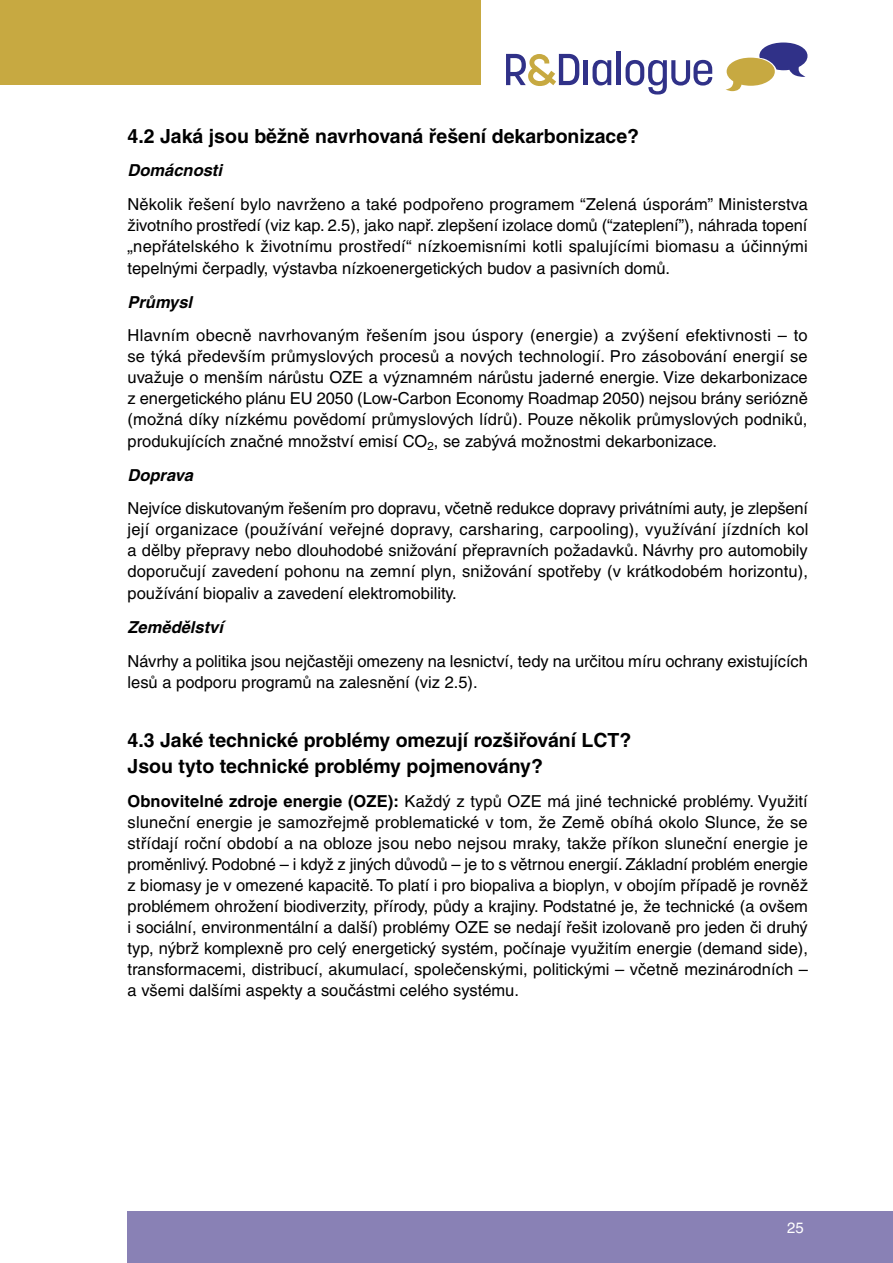
<style>
.page{position:relative;width:893px;height:1263px;background:#fff}
.page>*{position:absolute;margin:0;border:0;box-sizing:border-box;transform-origin:0 0}
.t1{font:700 19.5px/25.5px "Helvetica CE";color:#000}
.t2{font:16.5px/21.1px "Helvetica CE";color:#000;text-align:justify}
.t3{font:italic 700 16.5px "Helvetica CE";color:#000}
.t4{font:15px "Helvetica CE";color:#fff}
.s1{font-weight:700}
</style>
<div class="page">
<div style="left:0;top:0;width:480px;height:85px;background:#c7a941"></div>
<div style="left:128px;top:1212px;width:765px;height:51px;background:#8981b5"></div>
<hr style="left:584px;top:60px;width:4px;height:25px;background:#303188">
<div style="left:616px;top:52px;width:5px;height:33px;background:#303188"></div>
<svg style="left:626px;top:60px;width:86px;height:35px"></svg>
<svg style="left:506px;top:54px;width:73px;height:32px"></svg>
<svg style="left:592px;top:60px;width:19px;height:26px"></svg>
<svg style="left:726px;top:43px;width:81px;height:48px"></svg>
<p class="t1" style="left:128px;top:123px;width:513px">4.2 Jaká jsou běžně navrhovaná řešení dekarbonizace?</p>
<p class="t3" style="left:128px;top:161px;width:96px">Domácnosti</p>
<p class="t2" style="left:128px;top:194px;width:682px">Několik řešení bylo navrženo a také podpořeno programem “Zelená úsporám” Ministerstva životního prostředí (viz kap. 2.5), jako např. zlepšení izolace domů (“zateplení”), náhrada topení „nepřátelského k životnímu prostředí“ nízkoemisními kotli spalujícími biomasu a účinnými tepelnými čerpadly, výstavba nízkoenergetických budov a pasivních domů.</p>
<p class="t3" style="left:128px;top:292px;width:66px">Průmysl</p>
<p class="t2" style="left:128px;top:325px;width:682px">Hlavním obecně navrhovaným řešením jsou úspory (energie) a zvýšení efektivnosti – to se týká především průmyslových procesů a nových technologií. Pro zásobování energií se uvažuje o menším nárůstu OZE a významném nárůstu jaderné energie. Vize dekarbonizace z energetického plánu EU 2050 (Low-Carbon Economy Roadmap 2050) nejsou brány seriózně (možná díky nízkému povědomí průmyslových lídrů). Pouze několik průmyslových podniků, produkujících značné množství emisí CO<sub>2</sub>, se zabývá možnostmi dekarbonizace.</p>
<p class="t3" style="left:128px;top:465px;width:67px">Doprava</p>
<p class="t2" style="left:128px;top:498px;width:682px">Nejvíce diskutovaným řešením pro dopravu, včetně redukce dopravy privátními auty, je zlepšení její organizace (používání veřejné dopravy, carsharing, carpooling), využívání jízdních kol a dělby přepravy nebo dlouhodobé snižování přepravních požadavků. Návrhy pro automobily doporučují zavedení pohonu na zemní plyn, snižování spotřeby (v krátkodobém horizontu), používání biopaliv a zavedení elektromobility.</p>
<p class="t3" style="left:128px;top:617px;width:97px">Zemědělství</p>
<p class="t2" style="left:128px;top:650px;width:682px">Návrhy a politika jsou nejčastěji omezeny na lesnictví, tedy na určitou míru ochrany existujících lesů a podporu programů na zalesnění (viz 2.5).</p>
<p class="t1" style="left:128px;top:728px;width:505px">4.3 Jaké technické problémy omezují rozšiřování LCT?<br>Jsou tyto technické problémy pojmenovány?</p>
<p class="t2" style="left:128px;top:790px;width:682px"><span class="s1">Obnovitelné zdroje energie (OZE):</span> Každý z typů OZE má jiné technické problémy. Využití sluneční energie je samozřejmě problematické v tom, že Země obíhá okolo Slunce, že se střídají roční období a na obloze jsou nebo nejsou mraky, takže příkon sluneční energie je proměnlivý. Podobné – i když z jiných důvodů – je to s větrnou energií. Základní problém energie z biomasy je v omezené kapacitě. To platí i pro biopaliva a bioplyn, v obojím případě je rovněž problémem ohrožení biodiverzity, přírody, půdy a krajiny. Podstatné je, že technické (a ovšem i sociální, environmentální a další) problémy OZE se nedají řešit izolovaně pro jeden či druhý typ, nýbrž komplexně pro celý energetický systém, počínaje využitím energie (demand side), transformacemi, distribucí, akumulací, společenskými, politickými – včetně mezinárodních – a všemi dalšími aspekty a součástmi celého systému.</p>
<p class="t4" style="left:787px;top:1219px;width:18px">25</p>
</div>
